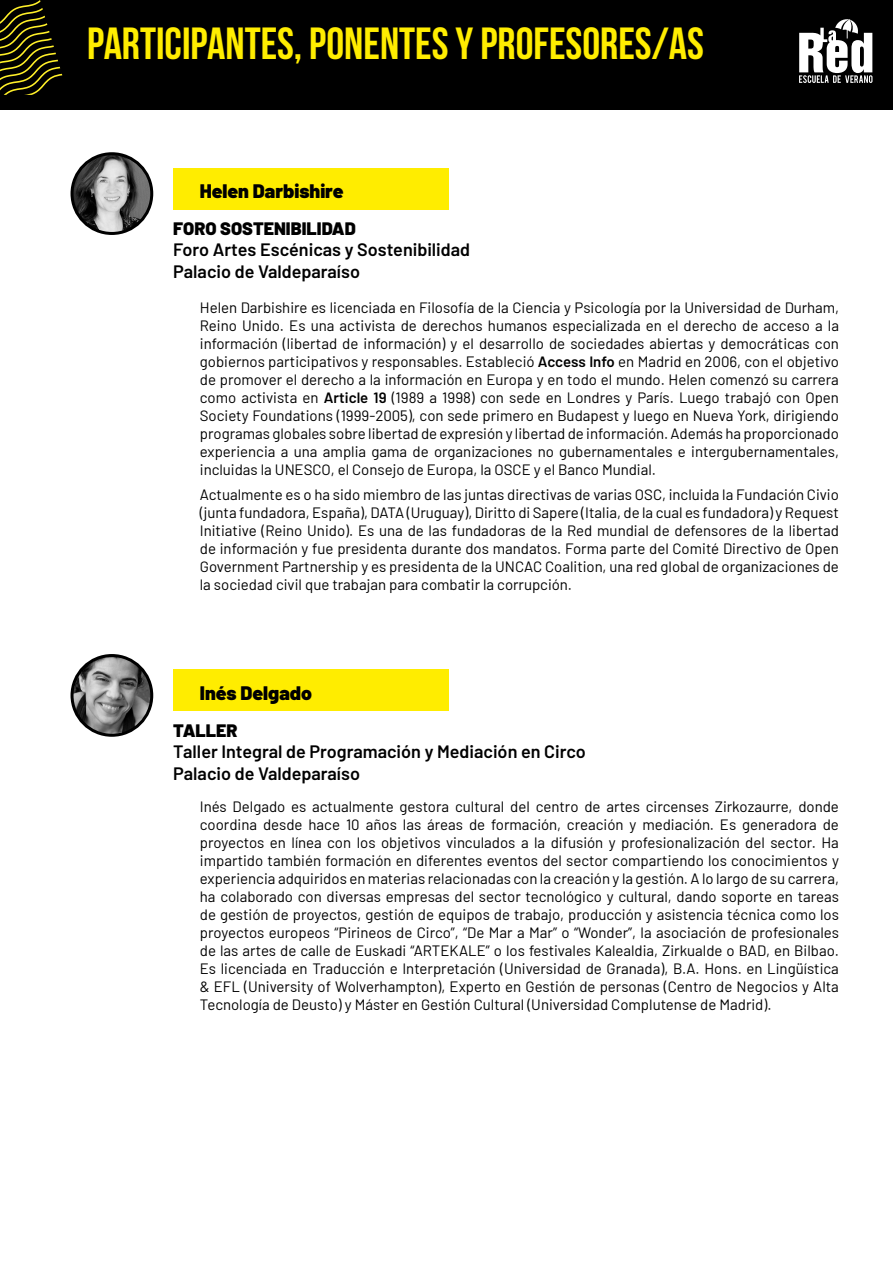
<style>
.page{position:relative;width:893px;height:1263px;background:#fff}
.page>*{position:absolute;margin:0;border:0;box-sizing:border-box;transform-origin:0 0}
.t1{font:700 45px "Bebas Neue";color:#ffed00}
.t2{font:900 19.5px "Barlow";color:#000}
.t3{font:600 18px "Barlow";color:#000}
.t4{font:900 18px "Barlow";color:#000}
.t5{font:15px/18px "Barlow";color:#000;text-align:justify}
.s1{font-weight:600}
</style>
<div class="page">
<div style="left:1px;top:0;width:892px;height:109px;background:#000"></div>
<svg style="left:0;top:0;width:62px;height:95px"></svg>
<svg style="left:799px;top:19px;width:73px;height:64px"></svg>
<div style="left:173px;top:168px;width:276px;height:41px;background:#ffed00"></div>
<img style="left:72px;top:154px;width:80px;height:79px;border-radius:40px">
<div style="left:71px;top:152px;width:82px;height:83px;border:3px solid #000;border-radius:50%"></div>
<div style="left:173px;top:670px;width:276px;height:41px;background:#ffed00"></div>
<img style="left:72px;top:655px;width:80px;height:80px;border-radius:40px">
<div style="left:71px;top:654px;width:82px;height:83px;border:3px solid #000;border-radius:50%"></div>
<p class="t1" style="left:87px;top:19px;width:618px">PARTICIPANTES, PONENTES Y PROFESORES/AS</p>
<p class="t2" style="left:200px;top:177px;width:145px">Helen Darbishire</p>
<p class="t4" style="left:173px;top:215px;width:184px">FORO SOSTENIBILIDAD</p>
<p class="t3" style="left:173px;top:239px;width:298px">Foro Artes Escénicas y Sostenibilidad</p>
<p class="t3" style="left:173px;top:260px;width:188px">Palacio de Valdeparaíso</p>
<p class="t5" style="left:200px;top:297px;width:641px">Helen Darbishire es licenciada en Filosofía de la Ciencia y Psicología por la Universidad de Durham, Reino Unido. Es una activista de derechos humanos especializada en el derecho de acceso a la información (libertad de información) y el desarrollo de sociedades abiertas y democráticas con gobiernos participativos y responsables. Estableció <span class="s1">Access Info</span> en Madrid en 2006, con el objetivo de promover el derecho a la información en Europa y en todo el mundo. Helen comenzó su carrera como activista en <span class="s1">Article 19</span> (1989 a 1998) con sede en Londres y París. Luego trabajó con Open Society Foundations (1999-2005), con sede primero en Budapest y luego en Nueva York, dirigiendo programas globales sobre libertad de expresión y libertad de información. Además ha proporcionado experiencia a una amplia gama de organizaciones no gubernamentales e intergubernamentales, incluidas la UNESCO, el Consejo de Europa, la OSCE y el Banco Mundial.</p>
<p class="t5" style="left:200px;top:485px;width:641px">Actualmente es o ha sido miembro de las juntas directivas de varias OSC, incluida la Fundación Civio (junta fundadora, España), DATA (Uruguay), Diritto di Sapere (Italia, de la cual es fundadora) y Request Initiative (Reino Unido). Es una de las fundadoras de la Red mundial de defensores de la libertad de información y fue presidenta durante dos mandatos. Forma parte del Comité Directivo de Open Government Partnership y es presidenta de la UNCAC Coalition, una red global de organizaciones de la sociedad civil que trabajan para combatir la corrupción.</p>
<p class="t2" style="left:200px;top:678px;width:114px">Inés Delgado</p>
<p class="t4" style="left:173px;top:716px;width:66px">TALLER</p>
<p class="t3" style="left:173px;top:740px;width:414px">Taller Integral de Programación y Mediación en Circo</p>
<p class="t3" style="left:173px;top:762px;width:188px">Palacio de Valdeparaíso</p>
<p class="t5" style="left:200px;top:796px;width:641px">Inés Delgado es actualmente gestora cultural del centro de artes circenses Zirkozaurre, donde coordina desde hace 10 años las áreas de formación, creación y mediación. Es generadora de proyectos en línea con los objetivos vinculados a la difusión y profesionalización del sector. Ha impartido también formación en diferentes eventos del sector compartiendo los conocimientos y experiencia adquiridos en materias relacionadas con la creación y la gestión. A lo largo de su carrera, ha colaborado con diversas empresas del sector tecnológico y cultural, dando soporte en tareas de gestión de proyectos, gestión de equipos de trabajo, producción y asistencia técnica como los proyectos europeos “Pirineos de Circo”, “De Mar a Mar” o “Wonder”, la asociación de profesionales de las artes de calle de Euskadi “ARTEKALE” o los festivales Kalealdia, Zirkualde o BAD, en Bilbao.<br>Es licenciada en Traducción e Interpretación (Universidad de Granada), B.A. Hons. en Lingüística &amp; EFL (University of Wolverhampton), Experto en Gestión de personas (Centro de Negocios y Alta Tecnología de Deusto) y Máster en Gestión Cultural (Universidad Complutense de Madrid).</p>
</div>
